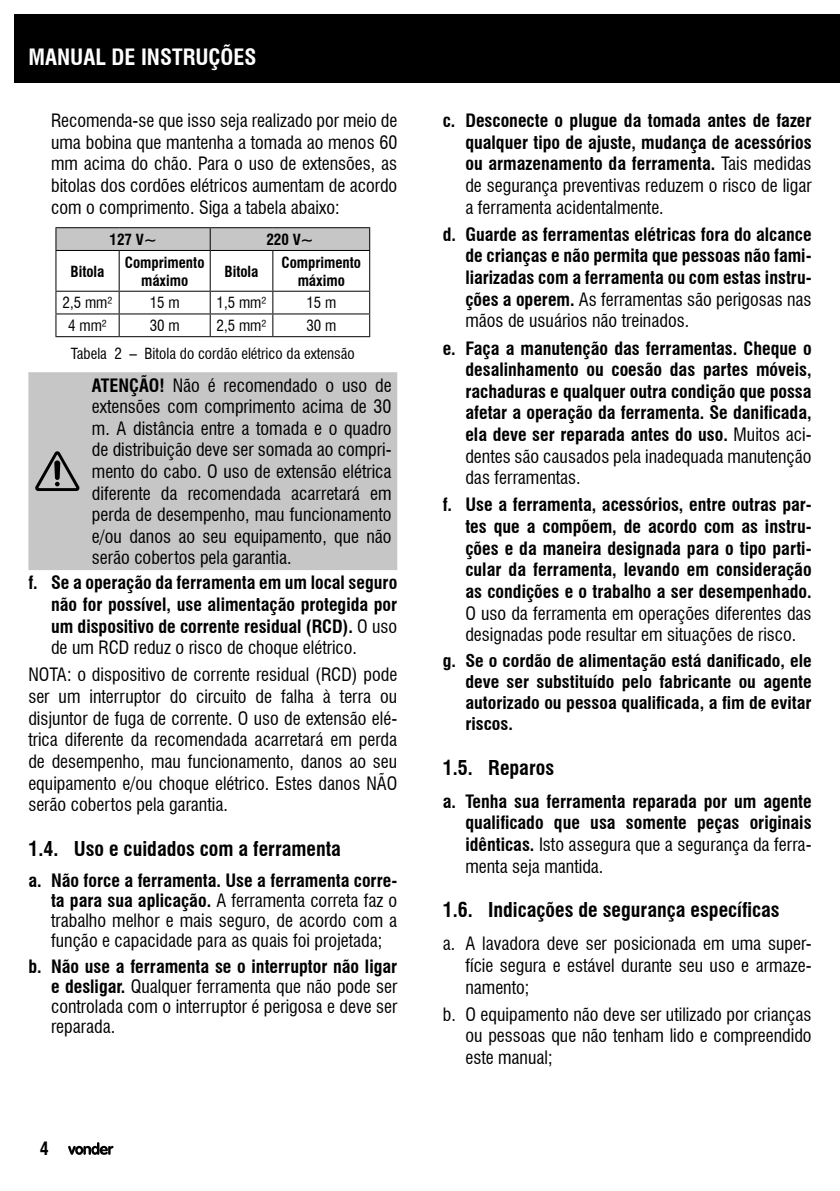
<style>
.page{position:relative;width:840px;height:1191px;background:#fff}
.page>*{position:absolute;margin:0;border:0;box-sizing:border-box;transform-origin:0 0}
.t1{font:700 condensed 22px "Swiss 721 BT";color:#fff}
.t2{font:700 condensed 20px "Swiss 721 BT";color:#000}
.texto{font:condensed 18px/21.6px "Swiss 721 BT";color:#000;text-align:justify}
.t3{font:700 condensed 18px/21.6px "Swiss 721 BT";color:#000;text-align:justify}
.t4{font:700 condensed 17.2px/21px "Swiss 721 BT";color:#000;text-align:justify;scale:1.04 1}
.tabela_txt{font:condensed 15px "Swiss 721 BT";color:#000}
.tabela_txt-2{font:700 condensed 15px/18px "Swiss 721 BT";color:#000;text-align:center}
.s1{font-weight:700}
.s2{font-weight:400}
</style>
<div class="page">
<div style="left:14px;top:14px;width:825px;height:69px;background:#000"></div>
<svg style="left:68px;top:1142px;width:45px;height:12px"></svg>
<div style="left:56px;top:228px;width:154px;height:22px;background:#c6c6c6"></div>
<div style="left:210px;top:228px;width:159px;height:22px;background:#c6c6c6"></div>
<hr style="left:55px;top:227px;width:64px;height:1px;background:#000">
<svg style="left:55px;top:228px;width:1px;height:22px"></svg>
<hr style="left:119px;top:227px;width:91px;height:1px;background:#000">
<hr style="left:210px;top:227px;width:63px;height:1px;background:#000">
<svg style="left:209px;top:228px;width:1px;height:22px"></svg>
<hr style="left:273px;top:227px;width:97px;height:1px;background:#000">
<svg style="left:369px;top:228px;width:1px;height:22px"></svg>
<hr style="left:55px;top:250px;width:64px;height:1px;background:#000">
<hr style="left:55px;top:251px;width:1px;height:40px;background:#000">
<hr style="left:119px;top:250px;width:91px;height:1px;background:#000">
<hr style="left:119px;top:251px;width:1px;height:40px;background:#000">
<hr style="left:210px;top:250px;width:63px;height:1px;background:#000">
<hr style="left:209px;top:251px;width:1px;height:40px;background:#000">
<hr style="left:273px;top:250px;width:97px;height:1px;background:#000">
<hr style="left:272px;top:251px;width:1px;height:40px;background:#000">
<hr style="left:369px;top:251px;width:1px;height:40px;background:#000">
<hr style="left:55px;top:291px;width:64px;height:1px;background:#000">
<hr style="left:119px;top:291px;width:91px;height:1px;background:#000">
<hr style="left:210px;top:291px;width:63px;height:1px;background:#000">
<hr style="left:273px;top:291px;width:97px;height:1px;background:#000">
<hr style="left:55px;top:313px;width:64px;height:1px;background:#000">
<svg style="left:55px;top:292px;width:1px;height:44px"></svg>
<hr style="left:119px;top:313px;width:91px;height:1px;background:#000">
<svg style="left:119px;top:292px;width:1px;height:44px"></svg>
<hr style="left:210px;top:313px;width:63px;height:1px;background:#000">
<svg style="left:209px;top:292px;width:1px;height:44px"></svg>
<hr style="left:273px;top:313px;width:97px;height:1px;background:#000">
<svg style="left:272px;top:292px;width:1px;height:44px"></svg>
<svg style="left:369px;top:292px;width:1px;height:44px"></svg>
<hr style="left:55px;top:336px;width:64px;height:1px;background:#000">
<hr style="left:119px;top:336px;width:91px;height:1px;background:#000">
<hr style="left:210px;top:336px;width:63px;height:1px;background:#000">
<hr style="left:273px;top:336px;width:97px;height:1px;background:#000">
<div style="left:28px;top:372px;width:369px;height:198px;background:#c6c6c6"></div>
<svg style="left:34px;top:451px;width:46px;height:40px"></svg>
<p class="t1" style="left:28px;top:44px;width:229px">MANUAL DE INSTRUÇÕES</p>
<p class="texto" style="left:51px;top:110px;width:347px">Recomenda-se que isso seja realizado por meio de uma bobina que mantenha a tomada ao menos 60 mm acima do chão. Para o uso de extensões, as bitolas dos cordões elétricos aumentam de acordo com o comprimento. Siga a tabela abaixo:</p>
<p class="tabela_txt-2" style="left:109px;top:230px;width:48px">127 V~</p>
<p class="tabela_txt-2" style="left:266px;top:230px;width:48px">220 V~</p>
<p class="tabela_txt-2" style="left:70px;top:262px;width:35px">Bitola</p>
<p class="tabela_txt-2" style="left:125px;top:253px;width:81px">Comprimento máximo</p>
<p class="tabela_txt-2" style="left:224px;top:262px;width:35px">Bitola</p>
<p class="tabela_txt-2" style="left:281px;top:253px;width:81px">Comprimento máximo</p>
<p class="tabela_txt" style="left:63px;top:294px;width:51px">2,5 mm²</p>
<p class="tabela_txt" style="left:150px;top:294px;width:31px">15 m</p>
<p class="tabela_txt" style="left:216px;top:294px;width:51px">1,5 mm²</p>
<p class="tabela_txt" style="left:306px;top:294px;width:31px">15 m</p>
<p class="tabela_txt" style="left:68px;top:316px;width:40px">4 mm²</p>
<p class="tabela_txt" style="left:150px;top:316px;width:31px">30 m</p>
<p class="tabela_txt" style="left:216px;top:316px;width:51px">2,5 mm²</p>
<p class="tabela_txt" style="left:306px;top:316px;width:31px">30 m</p>
<p class="tabela_txt" style="left:71px;top:344px;width:285px">Tabela 2 – Bitola do cordão elétrico da extensão</p>
<p class="texto" style="left:92px;top:374px;width:301px"><span class="s1">ATENÇÃO!</span> Não é recomendado o uso de extensões com comprimento acima de 30 m. A distância entre a tomada e o quadro de distribuição deve ser somada ao compri&shy;mento do cabo. O uso de extensão elétrica diferente da recomendada acarretará em perda de desempenho, mau funcionamento e/ou danos ao seu equipamento, que não serão cobertos pela garantia.</p>
<p class="t3" style="left:51px;top:572px;width:347px;text-indent:-23px">f. Se a operação da ferramenta em um local seguro não for possível, use alimentação protegida por um dispositivo de corrente residual (RCD). <span class="s2">O uso de um RCD reduz o risco de choque elétrico.</span></p>
<p class="texto" style="left:28px;top:664px;width:370px">NOTA: o dispositivo de corrente residual (RCD) pode ser um interruptor do circuito de falha à terra ou disjuntor de fuga de corrente. O uso de extensão elé&shy;trica diferente da recomendada acarretará em perda de desempenho, mau funcionamento, danos ao seu equipamento e/ou choque elétrico. Estes danos NÃO serão cobertos pela garantia.</p>
<p class="t2" style="left:28px;top:836px;width:314px">1.4. Uso e cuidados com a ferramenta</p>
<p class="texto" style="left:51px;top:870px;width:347px;line-height:20px;text-indent:-23px"><span class="s1">a. Não force a ferramenta. Use a ferramenta corre&shy;ta para sua aplicação.</span> A ferramenta correta faz o trabalho melhor e mais seguro, de acordo com a função e capacidade para as quais foi projetada;</p>
<p class="texto" style="left:51px;top:956px;width:347px;line-height:20px;text-indent:-23px"><span class="s1">b. Não use a ferramenta se o interruptor não ligar e desligar.</span> Qualquer ferramenta que não pode ser controlada com o interruptor é perigosa e deve ser reparada.</p>
<p class="t3" style="left:40px;top:1138px;width:10px">4</p>
<p class="t3" style="left:465px;top:110px;width:347px;text-indent:-23px">c. Desconecte o plugue da tomada antes de fazer qualquer tipo de ajuste, mudança de acessórios ou armazenamento da ferramenta. <span class="s2">Tais medidas de segurança preventivas reduzem o risco de ligar a ferramenta acidentalmente.</span></p>
<p class="t3" style="left:465px;top:223px;width:347px;text-indent:-23px">d. Guarde as ferramentas elétricas fora do alcance de crianças e não permita que pessoas não fami&shy;liarizadas com a ferramenta ou com estas instru&shy;ções a operem. <span class="s2">As ferramentas são perigosas nas mãos de usuários não treinados.</span></p>
<p class="t3" style="left:465px;top:337px;width:347px;text-indent:-23px">e. Faça a manutenção das ferramentas. Cheque o desalinhamento ou coesão das partes móveis, rachaduras e qualquer outra condição que possa afetar a operação da ferramenta. Se danificada, ela deve ser reparada antes do uso. <span class="s2">Muitos aci&shy;dentes são causados pela inadequada manutenção das ferramentas.</span></p>
<p class="t3" style="left:465px;top:494px;width:347px;text-indent:-23px">f. Use a ferramenta, acessórios, entre outras par&shy;tes que a compõem, de acordo com as instru&shy;ções e da maneira designada para o tipo parti&shy;cular da ferramenta, levando em consideração as condições e o trabalho a ser desempenhado.<br><span class="s2">O uso da ferramenta em operações diferentes das designadas pode resultar em situações de risco.</span></p>
<p class="t4" style="left:465px;top:650px;width:334px;text-indent:-23px">g. Se o cordão de alimentação está danificado, ele deve ser substituído pelo fabricante ou agente autorizado ou pessoa qualificada, a fim de evitar riscos.</p>
<p class="t2" style="left:442px;top:755px;width:113px">1.5. Reparos</p>
<p class="t3" style="left:465px;top:790px;width:347px;text-indent:-23px">a. Tenha sua ferramenta reparada por um agente qualificado que usa somente peças originais idênticas. <span class="s2">Isto assegura que a segurança da ferra&shy;menta seja mantida.</span></p>
<p class="t2" style="left:442px;top:898px;width:338px">1.6. Indicações de segurança específicas</p>
<p class="texto" style="left:465px;top:933px;width:347px;text-indent:-23px">a. A lavadora deve ser posicionada em uma super&shy;fície segura e estável durante seu uso e armaze&shy;namento;</p>
<p class="texto" style="left:465px;top:1003px;width:347px;text-indent:-23px">b. O equipamento não deve ser utilizado por crianças ou pessoas que não tenham lido e compreendido este manual;</p>
</div>
